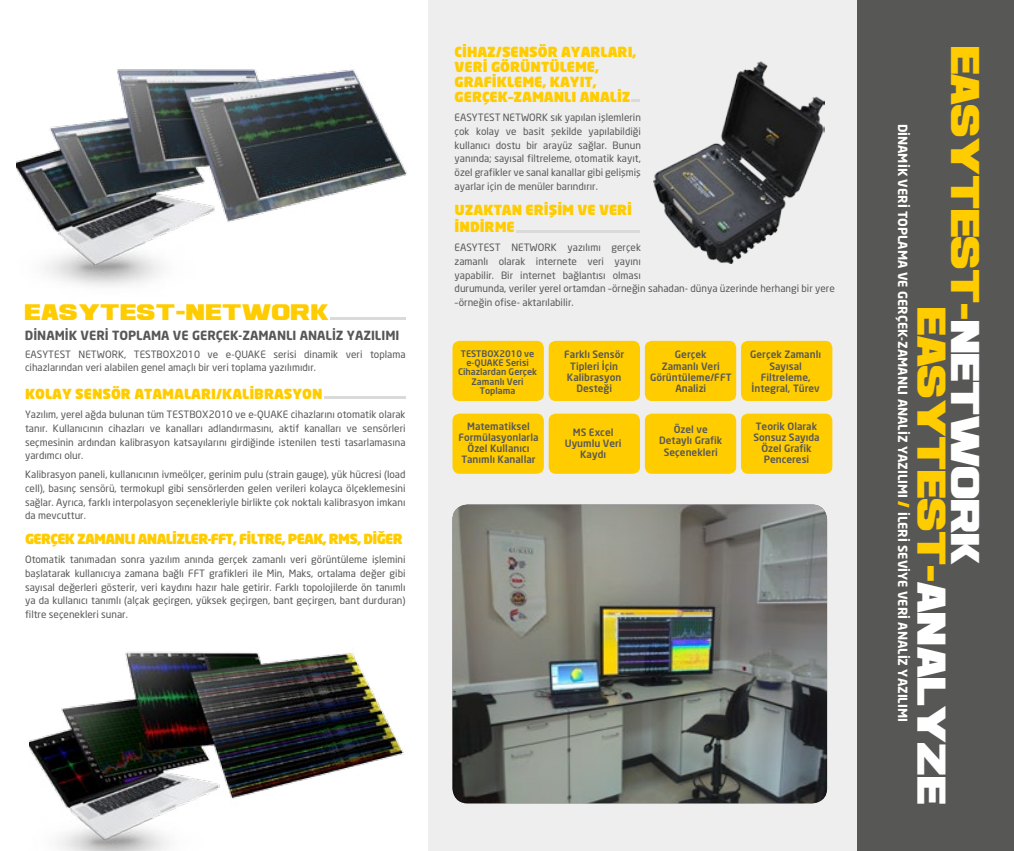
<style>
.page{position:relative;width:1014px;height:851px;background:#fff}
.page>*{position:absolute;margin:0;border:0;box-sizing:border-box;transform-origin:0 0}
.t1{font:31.25px "Ash";letter-spacing:-.05em;color:#fc0}
.t2{font:17.5px "Ash";color:#fc0}
.t3{font:13.75px/15px "Neo Sans Ultra TR";color:#fc0}
.t4{font:13.75px "Neo Sans Ultra TR";letter-spacing:-.05em;color:#fc0}
.t5{font:12.5px "Neo Sans Bold TR";color:#fff}
.t6{font:12.5px "Neo Sans Bold TR";color:#575756}
.t7{font:10px/13.8px "Neo Sans TR";color:#575756;text-align:justify}
.t8{font:10px/11.2px "Neo Sans Medium TR";color:#575756;text-align:center}
.t9{font:9px/9px "Neo Sans Medium TR";color:#575756;text-align:center}
.s1{color:#fff}
.s2{font-family:"Neo Sans Ultra TR";font-size:15px;color:#fc0}
</style>
<div class="page">
<div style="left:428px;top:0;width:429px;height:850px;background:#eee"></div>
<div style="left:856px;top:0;width:157px;height:850px;background:#575756"></div>
<img style="left:17px;top:69px;width:390px;height:217px">
<div style="left:452px;top:341px;width:92px;height:60px;background:#fc0;border-radius:7px"></div>
<div style="left:452px;top:413px;width:92px;height:60px;background:#fc0;border-radius:7px"></div>
<div style="left:644px;top:341px;width:92px;height:60px;background:#fc0;border-radius:7px"></div>
<div style="left:644px;top:413px;width:92px;height:60px;background:#fc0;border-radius:7px"></div>
<div style="left:548px;top:341px;width:92px;height:60px;background:#fc0;border-radius:7px"></div>
<div style="left:548px;top:413px;width:92px;height:60px;background:#fc0;border-radius:7px"></div>
<div style="left:741px;top:341px;width:91px;height:60px;background:#fc0;border-radius:7px"></div>
<div style="left:741px;top:413px;width:91px;height:60px;background:#fc0;border-radius:7px"></div>
<img style="left:452px;top:504px;width:375px;height:299px">
<img style="left:30px;top:652px;width:374px;height:198px">
<img style="left:653px;top:61px;width:171px;height:203px">
<hr style="left:330px;top:317px;width:75px;height:3px;background:#dadada">
<hr style="left:324px;top:396px;width:81px;height:3px;background:#dadada">
<hr style="left:516px;top:230px;width:123px;height:2px;background:#dadada">
<svg style="left:631px;top:100px;width:8px;height:2px"></svg>
<h3 class="t3" style="left:454px;top:44px;width:183px">CİHAZ/SENSÖR AYARLARI,<br>VERİ GÖRÜNTÜLEME,<br>GRAFİKLEME, KAYIT,<br>GERÇEK–ZAMANLI ANALİZ</h3>
<p class="t7" style="left:454px;top:110px;width:188px">EASYTEST NETWORK sık yapılan işlemlerin çok kolay ve basit şekilde yapılabildiği kullanıcı dostu bir arayüz sağlar. Bunun yanında; sayısal filtreleme, otomatik kayıt, özel grafikler ve sanal kanallar gibi gelişmiş ayarlar için de menüler barındırır.</p>
<h3 class="t3" style="left:454px;top:200px;width:179px;line-height:17.5px">UZAKTAN ERİŞİM VE VERİ<br>İNDİRME</h3>
<p class="t7" style="left:454px;top:240px;width:382px;text-align:left">EASYTEST NETWORK yazılımı gerçek<br>zamanlı olarak internete veri yayını<br>yapabilir. Bir internet bağlantısı olması<br>durumunda, veriler yerel ortamdan –örneğin sahadan- dünya üzerinde herhangi bir yere –örneğin ofise- aktarılabilir.</p>
<h1 class="t1" style="left:982px;top:47px;width:522px;rotate:90deg">EASYTEST-<span class="s1">NETWORK</span></h1>
<p class="t5" style="left:910px;top:123px;width:599px;rotate:90deg">DİNAMİK VERİ TOPLAMA VE GERÇEK-ZAMANLI ANALİZ YAZILIMI <span class="s2">/</span> İLERİ SEVİYE VERİ ANALİZ YAZILIMI</p>
<h2 class="t2" style="left:25px;top:302px;width:306px">EASYTEST-NETWORK</h2>
<h1 class="t1" style="left:949px;top:308px;width:499px;rotate:90deg">EASYTEST-<span class="s1">ANALYZE</span></h1>
<p class="t6" style="left:25px;top:328px;width:376px">DINAMIK VERI TOPLAMA VE GERÇEK-ZAMANLI ANALIZ YAZILIMI</p>
<p class="t7" style="left:25px;top:347px;width:382px">EASYTEST NETWORK, TESTBOX2010 ve e-QUAKE serisi dinamik veri toplama cihazlarından veri alabilen genel amaçlı bir veri toplama yazılımıdır.</p>
<h3 class="t3" style="left:25px;top:386px;width:299px">KOLAY SENSÖR ATAMALARI/KALİBRASYON</h3>
<p class="t7" style="left:25px;top:407px;width:382px">Yazılım, yerel ağda bulunan tüm TESTBOX2010 ve e-QUAKE cihazlarını otomatik olarak tanır. Kullanıcının cihazları ve kanalları adlandırmasını, aktif kanalları ve sensörleri seçmesinin ardından kalibrasyon katsayılarını girdiğinde istenilen testi tasarlamasına yardımcı olur.</p>
<p class="t7" style="left:25px;top:467px;width:382px">Kalibrasyon paneli, kullanıcının ivmeölçer, gerinim pulu (strain gauge), yük hücresi (load cell), basınç sensörü, termokupl gibi sensörlerden gelen verileri kolayca ölçeklemesini sağlar. Ayrıca, farklı interpolasyon seçenekleriyle birlikte çok noktalı kalibrasyon imkanı da mevcuttur.</p>
<h3 class="t4" style="left:25px;top:530px;width:379px">GERÇEK ZAMANLI ANALİZLER-FFT, FİLTRE, PEAK, RMS, DİĞER</h3>
<p class="t7" style="left:25px;top:552px;width:382px">Otomatik tanımadan sonra yazılım anında gerçek zamanlı veri görüntüleme işlemini başlatarak kullanıcıya zamana bağlı FFT grafikleri ile Min, Maks, ortalama değer gibi sayısal değerleri gösterir, veri kaydını hazır hale getirir. Farklı topolojilerde ön tanımlı ya da kullanıcı tanımlı (alçak geçirgen, yüksek geçirgen, bant geçirgen, bant durduran) filtre seçenekleri sunar.</p>
<p class="t9" style="left:458px;top:349px;width:81px">TESTBOX2010 ve e-QUAKE Serisi<br>Cihazlardan Gerçek<br>Zamanlı Veri<br>Toplama</p>
<p class="t8" style="left:564px;top:348px;width:62px">Farklı Sensör<br>Tipleri İçin<br>Kalibrasyon<br>Desteği</p>
<p class="t8" style="left:564px;top:426px;width:58px">MS Excel<br>Uyumlu Veri<br>Kaydı</p>
<p class="t8" style="left:650px;top:348px;width:83px">Gerçek<br>Zamanlı Veri<br>Görüntüleme/FFT<br>Analizi</p>
<p class="t8" style="left:659px;top:423px;width:65px">Özel ve<br>Detaylı Grafik<br>Seçenekleri</p>
<p class="t8" style="left:753px;top:420px;width:68px">Teorik Olarak<br>Sonsuz Sayıda<br>Özel Grafik<br>Penceresi</p>
<p class="t8" style="left:750px;top:348px;width:72px">Gerçek Zamanlı<br>Sayısal<br>Filtreleme,<br>İntegral, Türev</p>
<p class="t8" style="left:458px;top:420px;width:82px">Matematiksel<br>Formülasyonlarla<br>Özel Kullanıcı<br>Tanımlı Kanallar</p>
</div>
